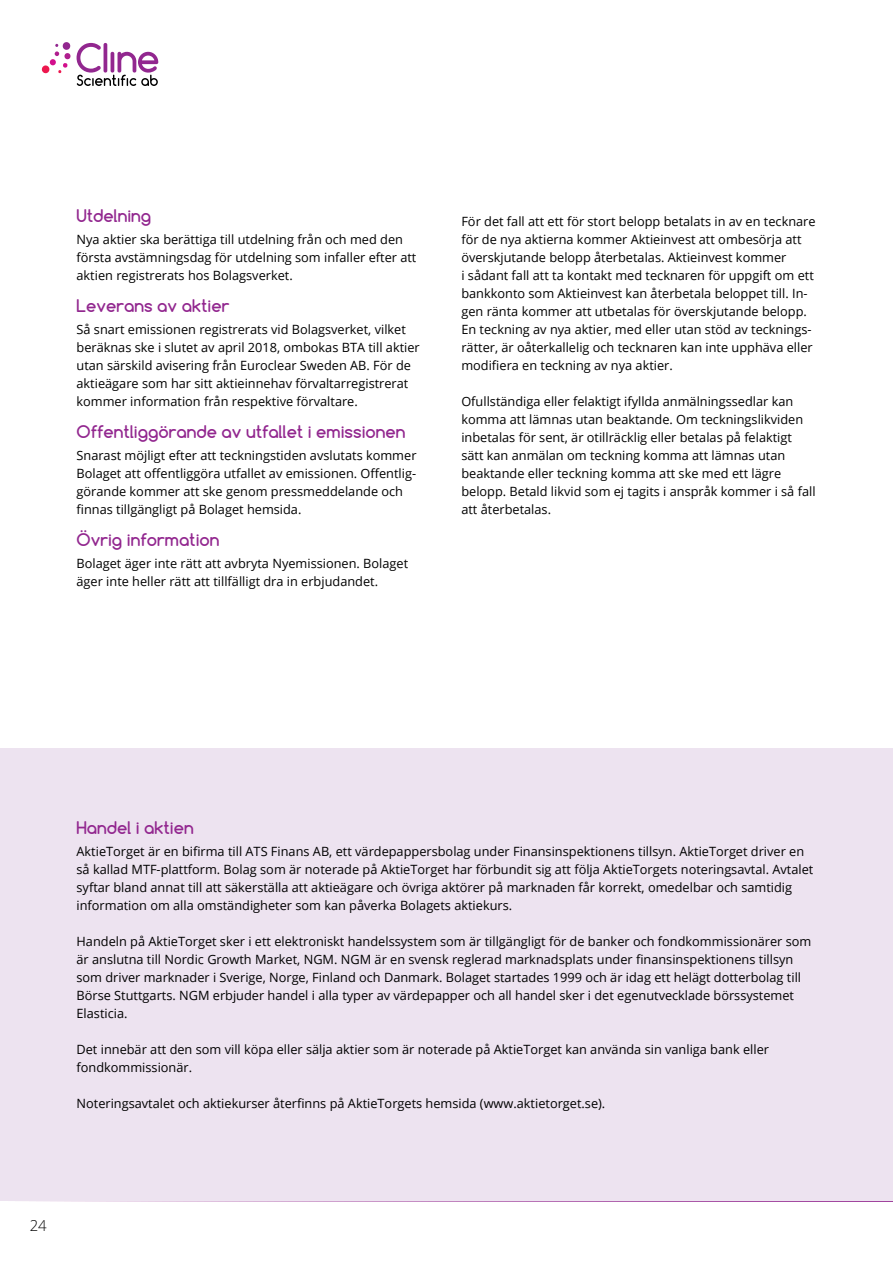
<style>
.page{position:relative;width:893px;height:1263px;background:#fff}
.page>*{position:absolute;margin:0;border:0;box-sizing:border-box;transform-origin:0 0}
.t1{font:700 16.5px "Comfortaa";color:#92278f}
.t2{font:300 15px "Open Sans";color:#000}
.t3{font:12.75px/18px "Open Sans";color:#000}
</style>
<div class="page">
<svg style="left:77px;top:43px;width:81px;height:43px"></svg>
<svg style="left:42px;top:65px;width:8px;height:9px"></svg>
<div style="left:50px;top:59px;width:6px;height:7px;background:#d20f8c;border-radius:3px"></div>
<svg style="left:54px;top:42px;width:17px;height:31px"></svg>
<hr style="left:0;top:1201px;width:893px;height:1px;background:#92278f">
<div style="left:0;top:748px;width:893px;height:453px;background:#ede3f0"></div>
<p class="t1" style="left:77px;top:205px;width:76px">Utdelning</p>
<p class="t3" style="left:77px;top:230px;width:341px">Nya aktier ska berättiga till utdelning från och med den första avstämningsdag för utdelning som infaller efter att aktien registrerats hos Bolagsverket.</p>
<p class="t1" style="left:77px;top:295px;width:154px">Leverans av aktier</p>
<p class="t3" style="left:77px;top:320px;width:345px">Så snart emissionen registrerats vid Bolagsverket, vilket beräknas ske i slutet av april 2018, ombokas BTA till aktier utan särskild avisering från Euroclear Sweden AB. För de aktieägare som har sitt aktieinnehav förvaltarregistrerat kommer information från respektive förvaltare.</p>
<p class="t1" style="left:77px;top:421px;width:331px">Offentliggörande av utfallet i emissionen</p>
<p class="t3" style="left:77px;top:446px;width:341px">Snarast möjligt efter att teckningstiden avslutats kommer Bolaget att offentliggöra utfallet av emissionen. Offentlig&shy;görande kommer att ske genom pressmeddelande och finnas tillgängligt på Bolaget hemsida.</p>
<p class="t1" style="left:77px;top:529px;width:145px">Övrig information</p>
<p class="t3" style="left:77px;top:554px;width:333px">Bolaget äger inte rätt att avbryta Nyemissionen. Bolaget äger inte heller rätt att tillfälligt dra in erbjudandet.</p>
<p class="t3" style="left:461px;top:212px;width:356px">För det fall att ett för stort belopp betalats in av en tecknare för de nya aktierna kommer Aktieinvest att ombesörja att överskjutande belopp återbetalas. Aktieinvest kommer<br>i sådant fall att ta kontakt med tecknaren för uppgift om ett bankkonto som Aktieinvest kan återbetala beloppet till. In&shy;gen ränta kommer att utbetalas för överskjutande belopp.<br>En teckning av nya aktier, med eller utan stöd av tecknings&shy;rätter, är oåterkallelig och tecknaren kan inte upphäva eller modifiera en teckning av nya aktier.</p>
<p class="t3" style="left:461px;top:392px;width:356px">Ofullständiga eller felaktigt ifyllda anmälningssedlar kan komma att lämnas utan beaktande. Om teckningslikviden inbetalas för sent, är otillräcklig eller betalas på felaktigt sätt kan anmälan om teckning komma att lämnas utan beaktande eller teckning komma att ske med ett lägre belopp. Betald likvid som ej tagits i anspråk kommer i så fall att återbetalas.</p>
<p class="t1" style="left:77px;top:817px;width:119px">Handel i aktien</p>
<p class="t3" style="left:77px;top:842px;width:738px">AktieTorget är en bifirma till ATS Finans AB, ett värdepappersbolag under Finansinspektionens tillsyn. AktieTorget driver en så kallad MTF-plattform. Bolag som är noterade på AktieTorget har förbundit sig att följa AktieTorgets noteringsavtal. Avtalet syftar bland annat till att säkerställa att aktieägare och övriga aktörer på marknaden får korrekt, omedelbar och samtidig information om alla omständigheter som kan påverka Bolagets aktiekurs.</p>
<p class="t3" style="left:77px;top:932px;width:736px">Handeln på AktieTorget sker i ett elektroniskt handelssystem som är tillgängligt för de banker och fondkommissionärer som är anslutna till Nordic Growth Market, NGM. NGM är en svensk reglerad marknadsplats under finansinspektionens tillsyn som driver marknader i Sverige, Norge, Finland och Danmark. Bolaget startades 1999 och är idag ett helägt dotterbolag till Börse Stuttgarts. NGM erbjuder handel i alla typer av värdepapper och all handel sker i det egenutvecklade börssystemet Elasticia.</p>
<p class="t3" style="left:77px;top:1040px;width:694px">Det innebär att den som vill köpa eller sälja aktier som är noterade på AktieTorget kan använda sin vanliga bank eller fondkommissionär.</p>
<p class="t3" style="left:77px;top:1094px;width:530px">Noteringsavtalet och aktiekurser återfinns på AktieTorgets hemsida (www.aktietorget.se).</p>
<p class="t2" style="left:30px;top:1215px;width:19px">24</p>
</div>
